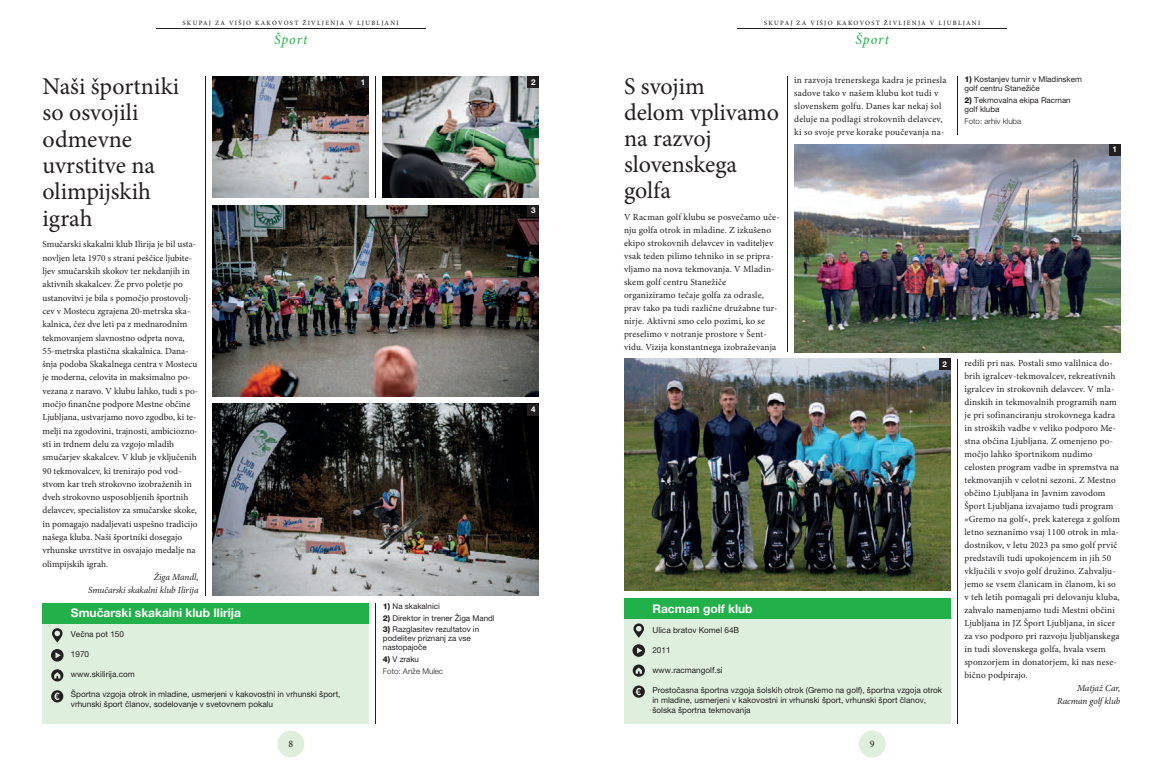
<style>
.page{position:relative;width:1163px;height:766px;background:#fff}
.page>*{position:absolute;margin:0;border:0;box-sizing:border-box;transform-origin:0 0}
.t1{font:24px/26.3px "Minion Pro";color:#231f20}
.t2{font:italic 14px "Minion Pro";letter-spacing:.07em;color:#22b04a}
.t3{font:700 12px "Helvetica Neue LT Pro";color:#fff}
.t4{font:10px "Minion Pro";color:#231f20}
.t5{font:9.3px/13px "Minion Pro";letter-spacing:.005em;color:#231f20}
.t6{font:italic 9.3px/13px "Minion Pro";letter-spacing:-.01em;color:#231f20;text-align:right}
.t7{font:8.2px/10px "Helvetica Neue LT Pro";color:#231f20}
.t8{font:8px/9px "Helvetica Neue LT Pro";color:#231f20}
.t9{font:300 8px/11.8px "Helvetica Neue LT Pro";color:#231f20}
.t10{font:700 8px "Helvetica Neue LT Pro";color:#fff}
.t11{font:500 6.5px "Minion Pro";letter-spacing:.2em;color:#231f20}
.s1{font-weight:800}
.s2{font-weight:400}
</style>
<div class="page">
<div style="left:624px;top:618px;width:326px;height:105px;background:#dfefdd"></div>
<div style="left:43px;top:622px;width:326px;height:101px;background:#dfefdd"></div>
<hr style="left:737px;top:28px;width:269px;height:1px;background:#231f20">
<hr style="left:787px;top:77px;width:1px;height:274px;background:#231f20">
<hr style="left:957px;top:359px;width:1px;height:364px;background:#231f20">
<hr style="left:957px;top:77px;width:1px;height:58px;background:#231f20">
<div style="left:858px;top:730px;width:27px;height:27px;background:#dfefdd;border-radius:50%"></div>
<hr style="left:156px;top:28px;width:269px;height:1px;background:#231f20">
<hr style="left:205px;top:77px;width:1px;height:518px;background:#231f20">
<hr style="left:376px;top:603px;width:1px;height:120px;background:#231f20">
<hr style="left:376px;top:77px;width:1px;height:121px;background:#231f20">
<div style="left:277px;top:730px;width:27px;height:27px;background:#dfefdd;border-radius:50%"></div>
<div style="left:43px;top:603px;width:326px;height:20px;background:#22b04a"></div>
<svg style="left:51px;top:690px;width:12px;height:12px"></svg>
<svg style="left:51px;top:669px;width:12px;height:12px"></svg>
<svg style="left:51px;top:649px;width:13px;height:12px"></svg>
<svg style="left:52px;top:628px;width:10px;height:14px"></svg>
<svg style="left:632px;top:685px;width:12px;height:12px"></svg>
<img style="left:213px;top:404px;width:326px;height:191px">
<img style="left:213px;top:205px;width:326px;height:191px">
<img style="left:383px;top:77px;width:156px;height:121px">
<img style="left:213px;top:77px;width:156px;height:121px">
<div style="left:527px;top:404px;width:12px;height:11px;background:#231f20"></div>
<img style="left:624px;top:359px;width:326px;height:231px">
<img style="left:794px;top:144px;width:326px;height:208px">
<div style="left:938px;top:359px;width:12px;height:11px;background:#231f20"></div>
<div style="left:1108px;top:144px;width:12px;height:11px;background:#231f20"></div>
<div style="left:527px;top:205px;width:12px;height:11px;background:#231f20"></div>
<div style="left:527px;top:77px;width:12px;height:11px;background:#231f20"></div>
<div style="left:357px;top:77px;width:12px;height:11px;background:#231f20"></div>
<div style="left:624px;top:598px;width:326px;height:20px;background:#22b04a"></div>
<svg style="left:632px;top:664px;width:12px;height:12px"></svg>
<svg style="left:632px;top:644px;width:13px;height:12px"></svg>
<svg style="left:633px;top:623px;width:11px;height:14px"></svg>
<p class="t11" style="left:183px;top:20px;width:218px">SKUPAJ ZA VIŠJO KAKOVOST ŽIVLJENJA V LJUBLJANI</p>
<h2 class="t2" style="left:274px;top:34px;width:35px">Šport</h2>
<p class="t11" style="left:764px;top:20px;width:218px">SKUPAJ ZA VIŠJO KAKOVOST ŽIVLJENJA V LJUBLJANI</p>
<h2 class="t2" style="left:855px;top:34px;width:35px">Šport</h2>
<h1 class="t1" style="left:43px;top:75px;width:138px">Naši športniki so osvojili odmevne uvrstitve na olimpijskih igrah</h1>
<p class="t5" style="left:43px;top:238px;width:157px;line-height:13.3px">Smučarski skakalni klub Ilirija je bil usta&shy;novljen leta 1970 s strani peščice ljubite&shy;ljev smučarskih skokov ter nekdanjih in aktivnih skakalcev. Že prvo poletje po ustanovitvi je bila s pomočjo prostovolj&shy;cev v Mostecu zgrajena 20-metrska ska&shy;kalnica, čez dve leti pa z mednarodnim tekmovanjem slavnostno odprta nova, 55-metrska plastična skakalnica. Dana&shy;šnja podoba Skakalnega centra v Mostecu je moderna, celovita in maksimalno po&shy;vezana z naravo. V klubu lahko, tudi s po&shy;močjo finančne podpore Mestne občine Ljubljana, ustvarjamo novo zgodbo, ki te&shy;melji na zgodovini, trajnosti, ambiciozno&shy;sti in trdnem delu za vzgojo mladih smučarjev skakalcev. V klub je vključenih 90 tekmovalcev, ki trenirajo pod vod&shy;stvom kar treh strokovno izobraženih in dveh strokovno usposobljenih športnih delavcev, specialistov za smučarske skoke, in pomagajo nadaljevati uspešno tradicijo našega kluba. Naši športniki dosegajo vrhunske uvrstitve in osvajajo medalje na olimpijskih igrah.</p>
<p class="t6" style="left:88px;top:571px;width:112px;line-height:13.3px">Žiga Mandl,<br>Smučarski skakalni klub Ilirija</p>
<p class="t3" style="left:71px;top:608px;width:172px">Smučarski skakalni klub Ilirija</p>
<p class="t7" style="left:71px;top:630px;width:55px">Večna pot 150</p>
<p class="t7" style="left:71px;top:650px;width:20px">1970</p>
<p class="t7" style="left:71px;top:670px;width:65px">www.skilirija.com</p>
<p class="t7" style="left:71px;top:690px;width:271px">Športna vzgoja otrok in mladine, usmerjeni v kakovostni in vrhunski šport, vrhunski šport članov, sodelovanje v svetovnem pokalu</p>
<p class="t4" style="left:288px;top:739px;width:6px">8</p>
<p class="t10" style="left:361px;top:79px;width:6px">1</p>
<p class="t10" style="left:531px;top:79px;width:6px">2</p>
<p class="t8" style="left:964px;top:76px;width:119px"><span class="s1">1)</span> Kostanjev turnir v Mladinskem golf centru Stanežiče</p>
<p class="t8" style="left:964px;top:97px;width:108px"><span class="s1">2)</span> Tekmovalna ekipa Racman golf kluba</p>
<p class="t9" style="left:964px;top:116px;width:58px">Foto: arhiv kluba</p>
<p class="t5" style="left:794px;top:75px;width:154px">in razvoja trenerskega kadra je prinesla sadove tako v našem klubu kot tudi v slovenskem golfu. Danes kar nekaj šol deluje na podlagi strokovnih delavcev, ki so svoje prve korake poučevanja na-</p>
<h1 class="t1" style="left:624px;top:75px;width:156px;line-height:26px">S svojim<br>delom vplivamo na razvoj slovenskega golfa</h1>
<p class="t5" style="left:624px;top:211px;width:157px">V Racman golf klubu se posvečamo uče&shy;nju golfa otrok in mladine. Z izkušeno ekipo strokovnih delavcev in vaditeljev vsak teden pilimo tehniko in se pripra&shy;vljamo na nova tekmovanja. V Mladin&shy;skem golf centru Stanežiče organiziramo tečaje golfa za odrasle, prav tako pa tudi različne družabne tur&shy;nirje. Aktivni smo celo pozimi, ko se preselimo v notranje prostore v Šent&shy;vidu. Vizija konstantnega izobraževanja</p>
<p class="t10" style="left:531px;top:207px;width:6px">3</p>
<p class="t10" style="left:1112px;top:146px;width:6px">1</p>
<p class="t10" style="left:531px;top:406px;width:6px">4</p>
<p class="t8" style="left:383px;top:602px;width:58px"><span class="s1">1)</span> Na skakalnici</p>
<p class="t8" style="left:383px;top:613px;width:113px"><span class="s1">2)</span> Direktor in trener Žiga Mandl</p>
<p class="t8" style="left:383px;top:625px;width:98px"><span class="s1">3)</span> Razglasitev rezultatov in podelitev priznanj za vse nastopajoče</p>
<p class="t9" style="left:383px;top:654px;width:62px"><span class="s1">4)</span> <span class="s2">V zraku<br></span>Foto: Anže Mulec</p>
<p class="t3" style="left:652px;top:603px;width:102px">Racman golf klub</p>
<p class="t10" style="left:942px;top:361px;width:6px">2</p>
<p class="t7" style="left:652px;top:625px;width:88px">Ulica bratov Komel 64B</p>
<p class="t7" style="left:652px;top:645px;width:20px">2011</p>
<p class="t7" style="left:652px;top:665px;width:72px">www.racmangolf.si</p>
<p class="t7" style="left:652px;top:685px;width:291px">Prostočasna športna vzgoja šolskih otrok (Gremo na golf), športna vzgoja otrok in mladine, usmerjeni v kakovostni in vrhunski šport, vrhunski šport članov, šolska športna tekmovanja</p>
<p class="t4" style="left:869px;top:739px;width:6px">9</p>
<p class="t5" style="left:964px;top:357px;width:157px">redili pri nas. Postali smo valilnica do&shy;brih igralcev-tekmovalcev, rekreativnih igralcev in strokovnih delavcev. V mla&shy;dinskih in tekmovalnih programih nam je pri sofinanciranju strokovnega kadra in stroških vadbe v veliko podporo Me&shy;stna občina Ljubljana. Z omenjeno po&shy;močjo lahko športnikom nudimo celosten program vadbe in spremstva na tekmovanjih v celotni sezoni. Z Mestno občino Ljubljana in Javnim zavodom Šport Ljubljana izvajamo tudi program »Gremo na golf«, prek katerega z golfom letno seznanimo vsaj 1100 otrok in mla&shy;dostnikov, v letu 2023 pa smo golf prvič predstavili tudi upokojencem in jih 50 vključili v svojo golf družino. Zahvalju&shy;jemo se vsem članicam in članom, ki so v teh letih pomagali pri delovanju kluba, zahvalo namenjamo tudi Mestni občini Ljubljana in JZ Šport Ljubljana, in sicer za vso podporo pri razvoju ljubljanskega in tudi slovenskega golfa, hvala vsem sponzorjem in donatorjem, ki nas nese&shy;bično podpirajo.</p>
<p class="t6" style="left:1056px;top:682px;width:65px">Matjaž Car,<br>Racman golf klub</p>
</div>
